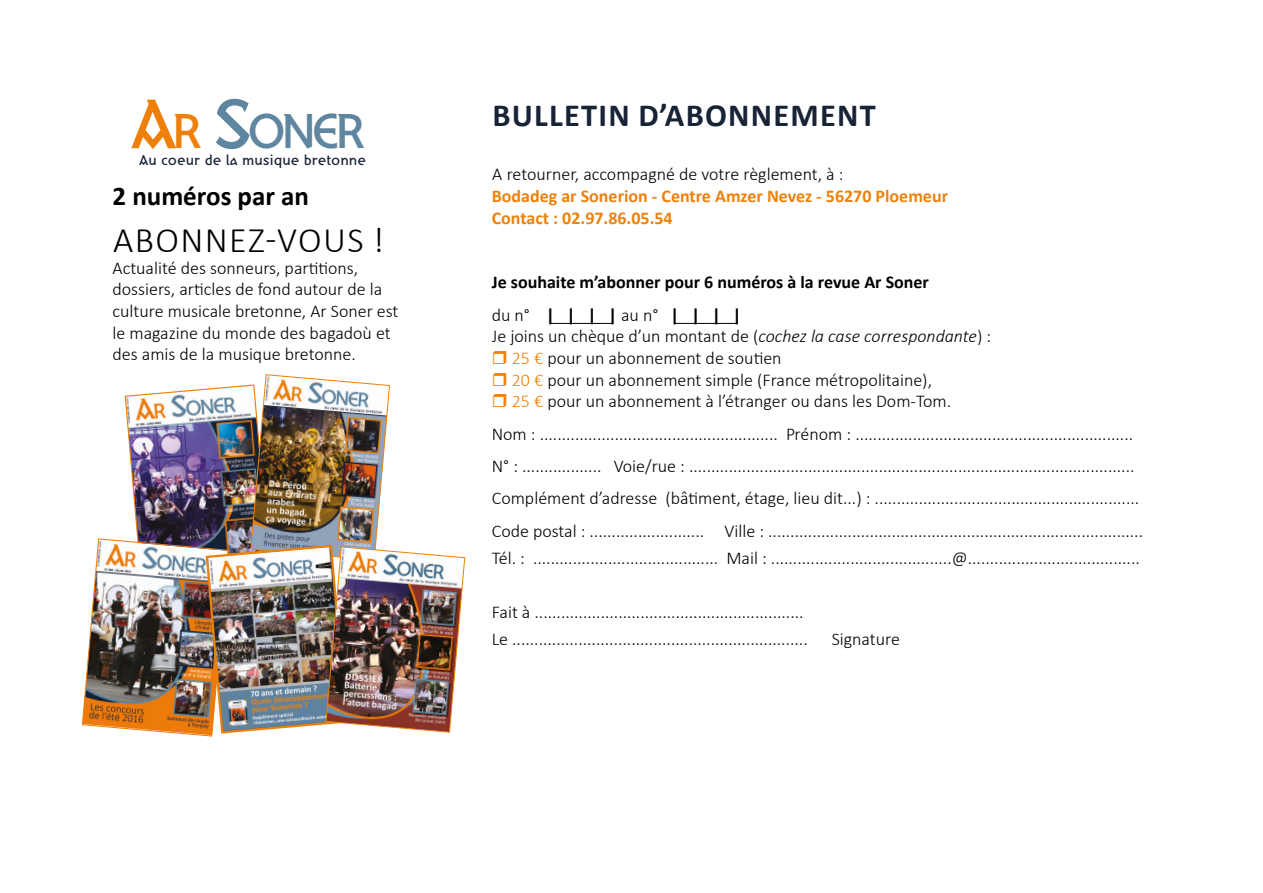
<style>
.page{position:relative;width:1263px;height:893px;background:#fff}
.page>*{position:absolute;margin:0;border:0;box-sizing:border-box;transform-origin:0 0}
.t1{font:49.8px "Brito Original";color:#5f86a0}
.t2{font:300 36px "Calibri";letter-spacing:.04em;color:#000}
.t3{font:700 32.4px "Calibri";letter-spacing:.04em;color:#182336}
.t4{font:700 27px "Calibri";color:#000}
.t5{font:300 18px/21.6px "Calibri";color:#000}
.t6{font:700 18px/21.6px "Calibri";color:#ed810b}
.t7{font:700 18px/32.4px "Calibri";color:#000}
.t8{font:14.4px "Brito Original";color:#182336}
.s1{font-size:71.1px;color:#ee7f0b}
.s2{color:#ee7f0b}
.s3{font-size:71.1px}
.s4{font-weight:300}
.s5{font-style:italic}
.s6{color:#ed810b}
</style>
<div class="page">
<hr style="left:550px;top:323px;width:62px;height:1px;background:#000">
<hr style="left:675px;top:323px;width:62px;height:1px;background:#000">
<img style="left:81px;top:374px;width:385px;height:363px">
<h1 class="t1" style="left:131px;top:101px;width:236px"><span class="s1">A</span><span class="s2">R</span> <span class="s3">S</span>ONER</h1>
<p class="t8" style="left:139px;top:151px;width:228px">Au coeur de la musique bretonne</p>
<h3 class="t4" style="left:113px;top:177px;width:198px">2 numéros par an</h3>
<h2 class="t2" style="left:113px;top:218px;width:273px">ABONNEZ-VOUS !</h2>
<p class="t5" style="left:113px;top:257px;width:287px">Actualité des sonneurs, partitions, dossiers, articles de fond autour de la culture musicale bretonne, Ar Soner est le magazine du monde des bagadoù et des amis de la musique bretonne.</p>
<h3 class="t3" style="left:492px;top:93px;width:385px">BULLETIN D’ABONNEMENT</h3>
<p class="t5" style="left:492px;top:163px;width:353px">A retourner, accompagné de votre règlement, à :</p>
<p class="t6" style="left:492px;top:185px;width:458px">Bodadeg ar Sonerion - Centre Amzer Nevez - 56270 Ploemeur<br>Contact : 02.97.86.05.54</p>
<p class="t7" style="left:492px;top:266px;width:439px">Je souhaite m’abonner pour 6 numéros à la revue Ar Soner <span class="s4">du n°</span> | | | | <span class="s4">au n°</span> | | | |</p>
<p class="t5" style="left:512px;top:325px;width:481px;text-indent:-20px">Je joins un chèque d’un montant de (<span class="s5">cochez la case correspondante</span>) :<br><span class="s6">25 €</span> pour un abonnement de soutien<br><span class="s6">20 €</span> pour un abonnement simple (France métropolitaine),<br><span class="s6">25 €</span> pour un abonnement à l’étranger ou dans les Dom-Tom.</p>
<p class="t5" style="left:492px;top:417px;width:653px;line-height:32.4px">Nom : ...................................................... Prénom : ...............................................................<br>N° : .................. Voie/rue : .....................................................................................................<br>Complément d’adresse (bâtiment, étage, lieu dit...) : ............................................................<br>Code postal : .......................... Ville : .....................................................................................</p>
<p class="t5" style="left:492px;top:547px;width:650px">Tél. : .......................................... Mail : .........................................@.......................................</p>
<p class="t5" style="left:492px;top:598px;width:317px;line-height:27px">Fait à .............................................................<br>Le ...................................................................</p>
<p class="t5" style="left:832px;top:628px;width:70px">Signature</p>
</div>
